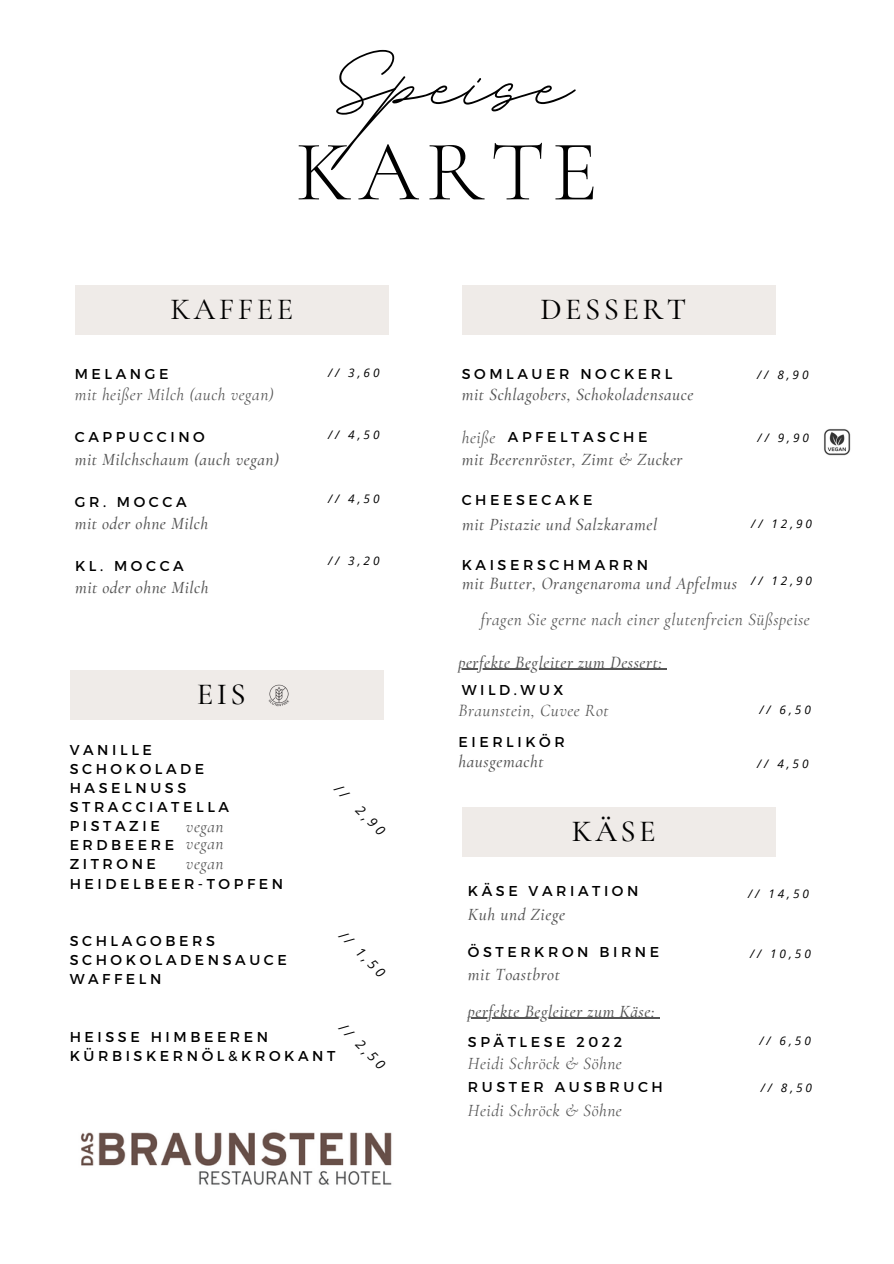
<style>
.page{position:relative;width:894px;height:1264px;background:#fff}
.page>*{position:absolute;margin:0;border:0;box-sizing:border-box;transform-origin:0 0}
.t1{font:162.45px "BD Script";color:#000}
.t2{font:300 86.55px "Cormorant Garamond";letter-spacing:.08em;color:#000}
.t3{font:500 30.6px "Cormorant Garamond";letter-spacing:.11em;color:#000}
.t4{font:30.6px "Cormorant Garamond";letter-spacing:.11em;color:#000}
.t5{font:italic 500 17.25px "Cormorant Garamond";letter-spacing:.03em;color:#545454}
.t6{font:italic 17.25px "Cormorant Garamond";letter-spacing:.03em;color:#545454}
.t7{font:14.25px "Montserrat";letter-spacing:.25em;color:#000}
.t8{font:italic 13.35px "Open Sans";color:#000}
.t9{font:italic 11.85px "Open Sans";letter-spacing:.25em;color:#000}
</style>
<div class="page">
<div style="left:75px;top:286px;width:313px;height:49px;background:#efebe8"></div>
<div style="left:70px;top:671px;width:313px;height:49px;background:#efebe8"></div>
<div style="left:461px;top:286px;width:314px;height:49px;background:#efebe8"></div>
<div style="left:462px;top:807px;width:313px;height:49px;background:#efebe8"></div>
<img style="left:268px;top:684px;width:21px;height:23px">
<img style="left:824px;top:429px;width:27px;height:27px">
<img style="left:80px;top:1132px;width:312px;height:53px">
<hr style="left:458px;top:668px;width:204px;height:1px;background:#545454">
<hr style="left:468px;top:1017px;width:186px;height:1px;background:#545454">
<p class="t1" style="left:331px;top:-24px;width:241px">Speise</p>
<h5 class="t2" style="left:295px;top:119px;width:304px">KARTE</h5>
<h2 class="t4" style="left:170px;top:291px;width:124px">KAFFEE</h2>
<h4 class="t7" style="left:75px;top:364px;width:95px">MELANGE</h4>
<h3 class="t6" style="left:75px;top:384px;width:200px">mit heißer Milch (auch vegan)</h3>
<p class="t7" style="left:75px;top:428px;width:132px">CAPPUCCINO</p>
<p class="t5" style="left:75px;top:448px;width:206px">mit Milchschaum (auch vegan)</p>
<h6 class="t9" style="left:328px;top:364px;width:53px">// 3,60</h6>
<p class="t9" style="left:328px;top:427px;width:53px">// 4,50</p>
<p class="t7" style="left:75px;top:492px;width:113px">GR. MOCCA</p>
<h5 class="t5" style="left:75px;top:513px;width:135px">mit oder ohne Milch</h5>
<p class="t9" style="left:328px;top:490px;width:53px">// 4,50</p>
<p class="t7" style="left:75px;top:556px;width:110px">KL. MOCCA</p>
<h5 class="t5" style="left:75px;top:577px;width:135px">mit oder ohne Milch</h5>
<p class="t9" style="left:328px;top:552px;width:53px">// 3,20</p>
<h1 class="t3" style="left:197px;top:676px;width:50px">EIS</h1>
<p class="t7" style="left:70px;top:740px;width:84px">VANILLE</p>
<h5 class="t7" style="left:70px;top:759px;width:136px">SCHOKOLADE</h5>
<h3 class="t7" style="left:70px;top:778px;width:118px">HASELNUSS</h3>
<p class="t7" style="left:70px;top:797px;width:161px">STRACCIATELLA</p>
<p class="t7" style="left:70px;top:816px;width:91px">PISTAZIE</p>
<p class="t7" style="left:70px;top:836px;width:106px">ERDBEERE</p>
<p class="t7" style="left:70px;top:855px;width:88px">ZITRONE</p>
<p class="t7" style="left:70px;top:874px;width:215px">HEIDELBEER-TOPFEN</p>
<h3 class="t6" style="left:186px;top:816px;width:39px">vegan</h3>
<p class="t6" style="left:186px;top:833px;width:39px">vegan</p>
<p class="t6" style="left:186px;top:853px;width:39px">vegan</p>
<p class="t7" style="left:70px;top:931px;width:147px">SCHLAGOBERS</p>
<p class="t7" style="left:70px;top:950px;width:219px">SCHOKOLADENSAUCE</p>
<p class="t7" style="left:70px;top:969px;width:93px">WAFFELN</p>
<h5 class="t8" style="left:365px;top:801px;width:37px;rotate:45deg">2,90</h5>
<p class="t8" style="left:348px;top:926px;width:59px;rotate:45deg">// 1,50</p>
<p class="t3" style="left:540px;top:291px;width:147px">DESSERT</p>
<p class="t7" style="left:461px;top:364px;width:212px">SOMLAUER NOCKERL</p>
<p class="t5" style="left:461px;top:384px;width:233px">mit Schlagobers, Schokoladensauce</p>
<p class="t7" style="left:507px;top:428px;width:141px">APFELTASCHE</p>
<p class="t5" style="left:461px;top:448px;width:222px">mit Beerenröster, Zimt &amp; Zucker</p>
<h6 class="t6" style="left:461px;top:426px;width:35px">heiße</h6>
<h6 class="t9" style="left:757px;top:366px;width:53px">// 8,90</h6>
<h6 class="t9" style="left:757px;top:429px;width:53px">// 9,90</h6>
<h6 class="t7" style="left:461px;top:490px;width:132px">CHEESECAKE</h6>
<p class="t5" style="left:462px;top:513px;width:197px">mit Pistazie und Salzkaramel</p>
<p class="t9" style="left:751px;top:515px;width:62px">// 12,90</p>
<p class="t7" style="left:461px;top:555px;width:188px">KAISERSCHMARRN</p>
<p class="t5" style="left:462px;top:573px;width:276px">mit Butter, Orangenaroma und Apfelmus</p>
<p class="t9" style="left:751px;top:572px;width:62px">// 12,90</p>
<p class="t6" style="left:480px;top:609px;width:330px">fragen Sie gerne nach einer glutenfreien Süßspeise</p>
<p class="t5" style="left:458px;top:651px;width:205px">perfekte Begleiter zum Dessert:</p>
<p class="t7" style="left:461px;top:680px;width:103px">WILD.WUX</p>
<h5 class="t6" style="left:458px;top:699px;width:151px">Braunstein, Cuvee Rot</h5>
<p class="t9" style="left:759px;top:701px;width:53px">// 6,50</p>
<p class="t7" style="left:458px;top:732px;width:108px">EIERLIKÖR</p>
<p class="t5" style="left:458px;top:751px;width:86px">hausgemacht</p>
<h5 class="t9" style="left:757px;top:754px;width:53px">// 4,50</h5>
<h5 class="t3" style="left:571px;top:812px;width:85px">KÄSE</h5>
<h6 class="t7" style="left:468px;top:881px;width:172px">KÄSE VARIATION</h6>
<p class="t5" style="left:468px;top:904px;width:99px">Kuh und Ziege</p>
<p class="t7" style="left:468px;top:943px;width:193px">ÖSTERKRON BIRNE</p>
<h5 class="t5" style="left:468px;top:964px;width:93px">mit Toastbrot</h5>
<p class="t9" style="left:748px;top:885px;width:62px">// 14,50</p>
<p class="t9" style="left:749px;top:944px;width:62px">// 10,50</p>
<h5 class="t5" style="left:468px;top:1000px;width:188px">perfekte Begleiter zum Käse:</h5>
<p class="t8" style="left:348px;top:1019px;width:59px;rotate:45deg">// 2,50</p>
<h5 class="t7" style="left:468px;top:1032px;width:156px">SPÄTLESE 2022</h5>
<p class="t7" style="left:70px;top:1027px;width:200px">HEISSE HIMBEEREN</p>
<p class="t7" style="left:70px;top:1046px;width:267px">KÜRBISKERNÖL&amp;KROKANT</p>
<p class="t6" style="left:468px;top:1052px;width:155px">Heidi Schröck &amp; Söhne</p>
<h6 class="t7" style="left:468px;top:1077px;width:196px">RUSTER AUSBRUCH</h6>
<h5 class="t6" style="left:468px;top:1100px;width:155px">Heidi Schröck &amp; Söhne</h5>
<p class="t9" style="left:759px;top:1032px;width:53px">// 6,50</p>
<h6 class="t9" style="left:760px;top:1079px;width:53px">// 8,50</h6>
</div>
